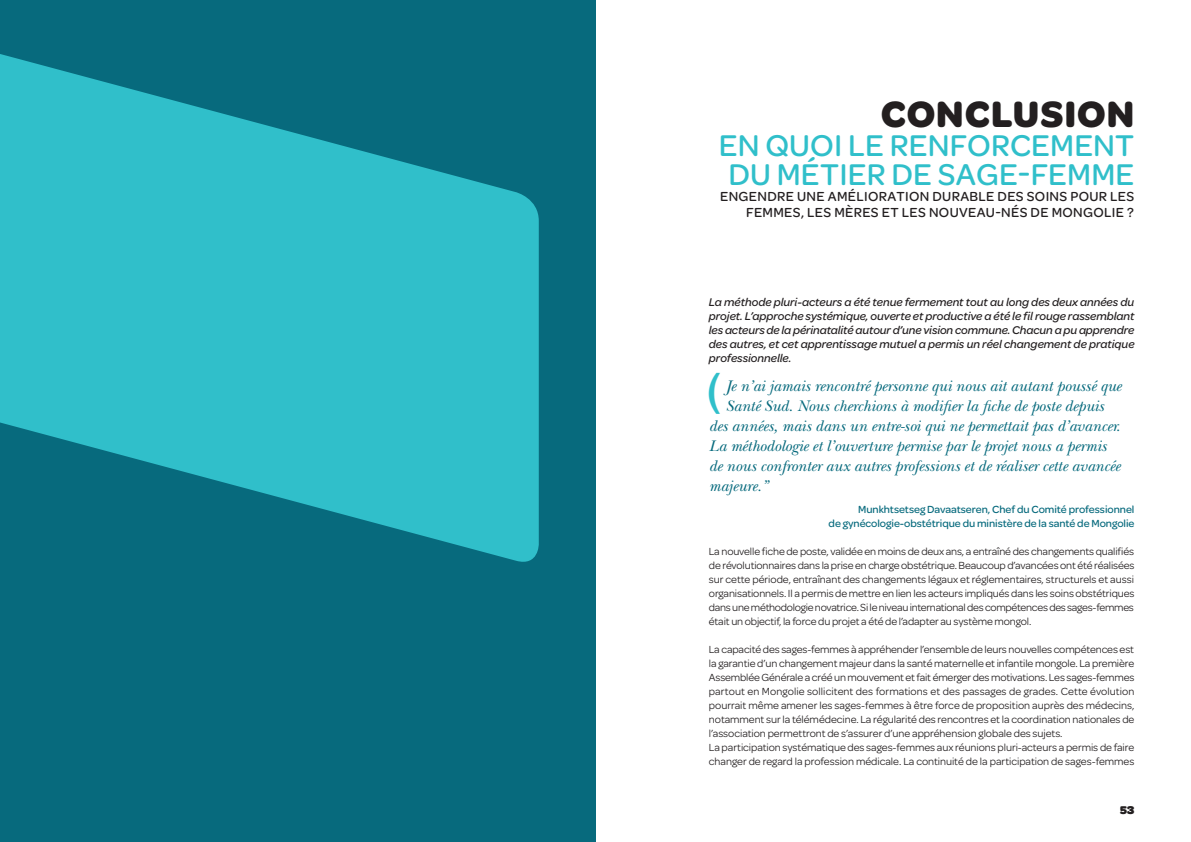
<style>
.page{position:relative;width:1191px;height:842px;background:#fff}
.page>*{position:absolute;margin:0;border:0;box-sizing:border-box;transform-origin:0 0}
.t1{font:700 43.8px "Helvetica";color:#30bfca}
.t2{font:700 39px "Omnes";letter-spacing:.025em;color:#231f20}
.t3{font:500 32px/29px "Omnes";letter-spacing:.005em;color:#30bfca}
.t4{font:italic 16px "New Baskerville Std";letter-spacing:-.005em;color:#076a7d}
.t5{font:500 14px/16px "Omnes";letter-spacing:.025em;color:#231f20;text-align:right}
.t6{font:italic 500 12px/14px "Omnes";color:#231f20;text-align:justify}
.t7{font:900 12px "Omnes";color:#231f20}
.t8{font:11px/14px "Omnes";letter-spacing:-.005em;color:#231f20;text-align:justify}
.t9{font:500 11px/14px "Omnes";letter-spacing:-.005em;color:#076a7d;text-align:right}
</style>
<div class="page">
<div style="left:0;top:0;width:595px;height:842px;background:#076a7d"></div>
<svg style="left:0;top:54px;width:539px;height:508px;fill:#30bfca"></svg>
<h2 class="t2" style="left:880px;top:85px;width:255px">CONCLUSION</h2>
<h3 class="t3" style="left:719px;top:129px;width:417px">EN QUOI LE RENFORCEMENT<br>DU MÉTIER DE SAGE-FEMME</h3>
<p class="t5" style="left:720px;top:187px;width:415px">ENGENDRE UNE AMÉLIORATION DURABLE DES SOINS POUR LES<br>FEMMES, LES MÈRES ET LES NOUVEAU-NÉS DE MONGOLIE ?</p>
<p class="t6" style="left:709px;top:294px;width:427px">La méthode pluri-acteurs a été tenue fermement tout au long des deux années du projet. L’approche systémique, ouverte et productive a été le fil rouge rassemblant les acteurs de la périnatalité autour d’une vision commune. Chacun a pu apprendre des autres, et cet apprentissage mutuel a permis un réel changement de pratique professionnelle.</p>
<h1 class="t1" style="left:707px;top:350px;width:16px">(</h1>
<h3 class="t4" style="left:726px;top:376px;width:397px">Je n’ai jamais rencontré personne qui nous ait autant poussé que</h3>
<h3 class="t4" style="left:726px;top:396px;width:380px">Santé Sud. Nous cherchions à modifier la fiche de poste depuis</h3>
<h3 class="t4" style="left:709px;top:416px;width:413px">des années, mais dans un entre-soi qui ne permettait pas d’avancer.</h3>
<h3 class="t4" style="left:709px;top:436px;width:399px">La méthodologie et l’ouverture permise par le projet nous a permis</h3>
<h3 class="t4" style="left:709px;top:456px;width:413px">de nous confronter aux autres professions et de réaliser cette avancée</h3>
<h3 class="t4" style="left:709px;top:476px;width:61px">majeure.”</h3>
<p class="t9" style="left:828px;top:502px;width:307px">Munkhtsetseg Davaatseren, Chef du Comité professionnel<br>de gynécologie-obstétrique du ministère de la santé de Mongolie</p>
<p class="t8" style="left:709px;top:544px;width:427px">La nouvelle fiche de poste, validée en moins de deux ans, a entraîné des changements qualifiés de révolutionnaires dans la prise en charge obstétrique. Beaucoup d’avancées ont été réalisées sur cette période, entraînant des changements légaux et réglementaires, structurels et aussi organisationnels. Il a permis de mettre en lien les acteurs impliqués dans les soins obstétriques dans une méthodologie novatrice. Si le niveau international des compétences des sages-femmes était un objectif, la force du projet a été de l’adapter au système mongol.</p>
<p class="t8" style="left:709px;top:642px;width:427px;text-align:left">La capacité des sages-femmes à appréhender l’ensemble de leurs nouvelles compétences est la garantie d’un changement majeur dans la santé maternelle et infantile mongole. La première Assemblée Générale a créé un mouvement et fait émerger des motivations. Les sages-femmes partout en Mongolie sollicitent des formations et des passages de grades. Cette évolution pourrait même amener les sages-femmes à être force de proposition auprès des médecins, notamment sur la télémédecine. La régularité des rencontres et la coordination nationales de l’association permettront de s’assurer d’une appréhension globale des sujets.<br>La participation systématique des sages-femmes aux réunions pluri-acteurs a permis de faire changer de regard la profession médicale. La continuité de la participation de sages-femmes</p>
<p class="t7" style="left:1120px;top:800px;width:16px">53</p>
</div>
